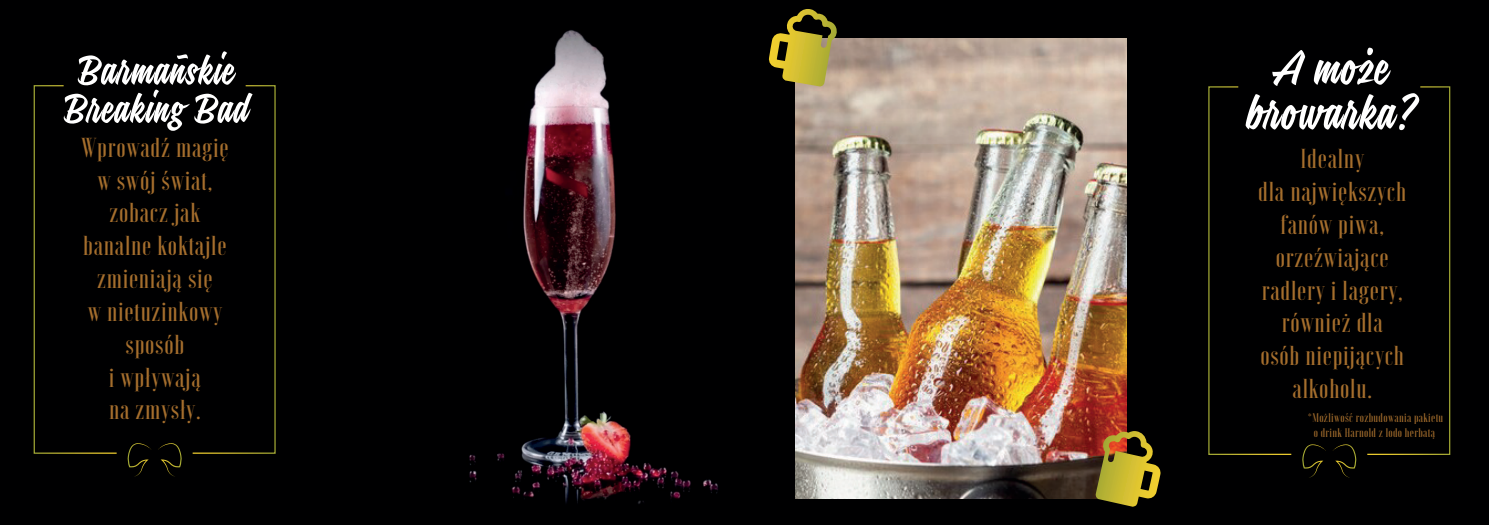
<style>
.page{position:relative;width:1489px;height:525px;background:#fff}
.page>*{position:absolute;margin:0;border:0;box-sizing:border-box;transform-origin:0 0}
.t1{font:60.62px/44.8px "Signalist W00 Signalist";letter-spacing:.025em;color:#fff;text-align:center}
.t2{font:51.75px/38.2px "Signalist W00 Signalist";letter-spacing:.025em;color:#fff}
.t3{font:500 27.38px/32.8px "Voga";letter-spacing:.025em;color:#a56e2d;text-align:center}
.t4{font:500 12.5px/15px "Voga";letter-spacing:.025em;color:#a56e2d;text-align:center}
</style>
<div class="page">
<div style="left:0;top:0;width:1488px;height:524px;background:#000001"></div>
<svg style="left:33px;top:85px;width:84px;height:369px"></svg>
<svg style="left:192px;top:85px;width:84px;height:369px"></svg>
<svg style="left:127px;top:443px;width:24px;height:33px"></svg>
<svg style="left:158px;top:443px;width:24px;height:33px"></svg>
<svg style="left:1208px;top:86px;width:84px;height:369px"></svg>
<svg style="left:1367px;top:86px;width:83px;height:369px"></svg>
<svg style="left:1302px;top:444px;width:24px;height:34px"></svg>
<svg style="left:1333px;top:444px;width:23px;height:34px"></svg>
<img style="left:469px;top:30px;width:249px;height:474px">
<img style="left:795px;top:38px;width:331px;height:460px">
<svg style="left:768px;top:9px;width:70px;height:77px"></svg>
<svg style="left:1095px;top:430px;width:66px;height:76px"></svg>
<h1 class="t1" style="left:1245px;top:43px;width:170px">A może browarka?</h1>
<h2 class="t2" style="left:63px;top:49px;width:186px">Barmańskie<br>Breaking Bad</h2>
<p class="t3" style="left:81px;top:130px;width:149px">Wprowadź magię w swój świat, zobacz jak banalne koktajle zmieniają się<br>w nietuzinkowy sposób<br>i wpływają<br>na zmysły.</p>
<p class="t3" style="left:1258px;top:141px;width:149px">Idealny<br>dla największych fanów piwa, orzeźwiające radlery i lagery, również dla<br>osób niepijących alkoholu.</p>
<p class="t4" style="left:1307px;top:410px;width:137px">*Możliwość rozbudowania pakietu o drink Harnold z lodo herbatą</p>
</div>
